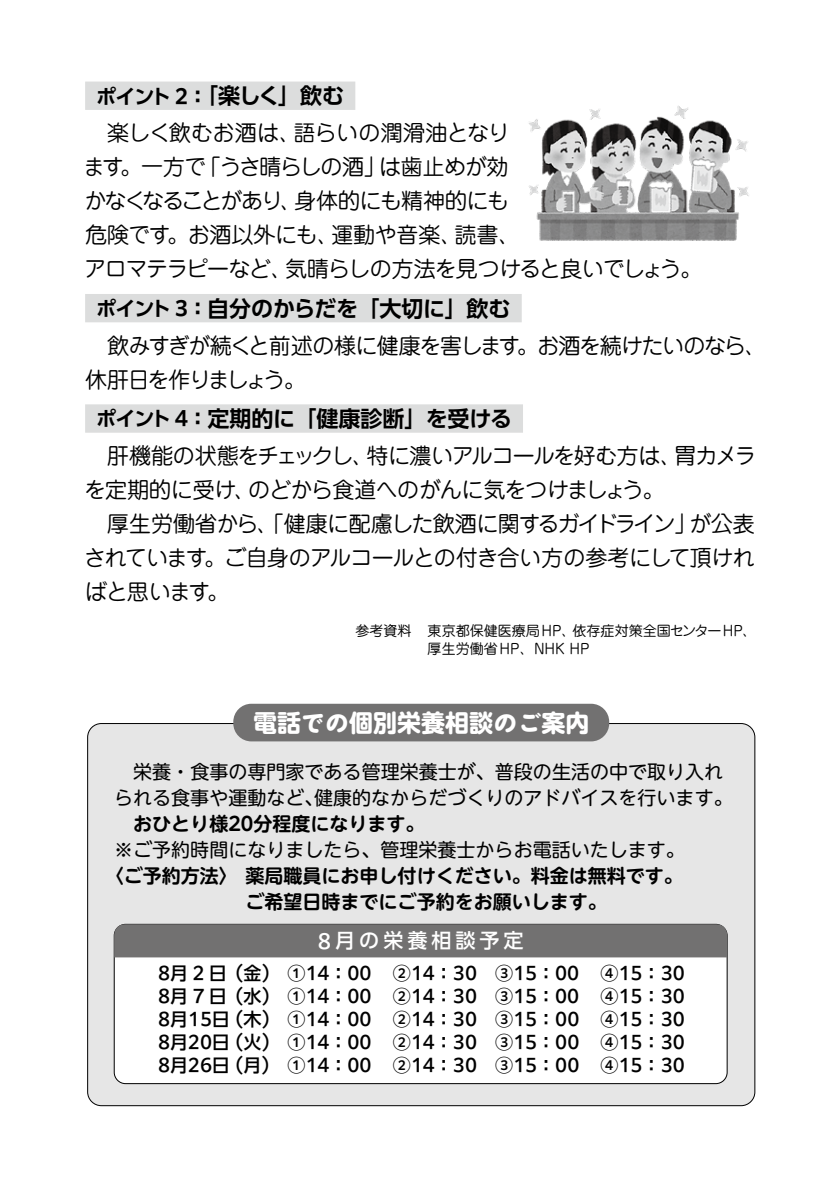
<style>
.page{position:relative;width:840px;height:1191px;background:#fff}
.page>*{position:absolute;margin:0;border:0;box-sizing:border-box;transform-origin:0 0}
.t1{font:700 24px "PUD Shin M Go Pr 6 N";color:#fff}
.t2{font:22px/34px "P Jun 201 Pro N";letter-spacing:-.045em;color:#000}
.t3{font:700 22px "PUD Shin Go Pr 6 N De";letter-spacing:-.01em;color:#000}
.t4{font:500 20px "PUD Shin Go Pr 6 N";letter-spacing:.2em;color:#fff}
.t5{font:19px/26px "PUD Shin M Go Pr 6 N";color:#000}
.t6{font:700 19px/26px "PUD Shin M Go Pr 6 N De";color:#000}
.t7{font:500 18px/23px "PUD Shin Go Pr 6 N";color:#000;text-align:justify}
.t8{font:14px/18px "P Jun 201 Pro N";color:#000}
.s1{font-size:20px}
.s2{font-family:"P Maru Antip Pro N"}
</style>
<div class="page">
<div style="left:88px;top:723px;width:666px;height:382px;background:#e6e6e6;border-radius:14px"></div>
<div style="left:114px;top:924px;width:612px;height:159px;background:#fff;border-radius:11px"></div>
<div style="left:114px;top:924px;width:612px;height:33px;background:#727171"></div>
<div style="left:233px;top:704px;width:376px;height:37px;background:#727171;border-radius:18px"></div>
<div style="left:85px;top:82px;width:270px;height:28px;background:#dcdddd"></div>
<div style="left:85px;top:294px;width:436px;height:28px;background:#dcdddd"></div>
<div style="left:85px;top:404px;width:437px;height:29px;background:#dcdddd"></div>
<img style="left:529px;top:105px;width:220px;height:136px">
<p class="t3" style="left:96px;top:84px;width:249px"><span class="s1">ポイント 2：</span>「楽しく」飲む</p>
<p class="t2" style="left:83px;top:114px;width:620px;text-indent:24px">楽しく飲むお酒は、語らいの潤滑油となり<br>ます。一方で「うさ晴らしの酒」は歯止めが効<br>かなくなることがあり、身体的にも精神的にも<br>危険です。お酒以外にも、運動や音楽、読書、<br>アロマテラピーなど、気晴らしの方法を見つけると良いでしょう。</p>
<p class="t3" style="left:96px;top:296px;width:415px"><span class="s1">ポイント 3：</span>自分のからだを「大切に」飲む</p>
<p class="t2" style="left:85px;top:327px;width:682px;text-indent:22px">飲みすぎが続くと前述の様に健康を害します。お酒を続けたいのなら、休肝日を作りましょう。</p>
<p class="t3" style="left:96px;top:407px;width:417px"><span class="s1">ポイント 4：</span>定期的に「健康診断」を受ける</p>
<p class="t2" style="left:84px;top:437px;width:672px;text-indent:23px">肝機能の状態をチェックし、特に濃いアルコールを好む方は、胃カメラを定期的に受け、のどから食道へのがんに気をつけましょう。</p>
<p class="t2" style="left:84px;top:505px;width:671px;text-align:justify;text-indent:23px">厚生労働省から、「健康に配慮した飲酒に関するガイドライン」が公表されています。ご自身のアルコールとの付き合い方の参考にして頂ければと思います。</p>
<p class="t8" style="left:427px;top:621px;width:330px;text-indent:-72px">参考資料 東京都保健医療局HP、依存症対策全国センターHP、厚生労働省HP、NHK HP</p>
<p class="t1" style="left:253px;top:701px;width:337px">電話<span class="s2">での</span>個別栄養相談<span class="s2">のご</span>案内</p>
<p class="t5" style="left:114px;top:758px;width:619px">　栄養・食事の専門家である管理栄養士が、普段の生活の中で取り入れられる食事や運動など、健康的なからだづくりのアドバイスを行います。</p>
<p class="t6" style="left:114px;top:809px;width:312px">　おひとり様20分程度になります。</p>
<p class="t5" style="left:114px;top:836px;width:572px">※ご予約時間になりましたら、管理栄養士からお電話いたします。</p>
<p class="t6" style="left:245px;top:861px;width:438px;text-indent:-141px">〈ご予約方法〉薬局職員にお申し付けください。料金は無料です。ご希望日時までにご予約をお願いします。</p>
<p class="t4" style="left:318px;top:929px;width:207px">8月の栄養相談予定</p>
<p class="t7" style="left:158px;top:962px;width:528px">8月 2 日 （金） ①14：00 ②14：30 ③15：00 ④15：30<br>8月 7 日 （水） ①14：00 ②14：30 ③15：00 ④15：30<br>8月15日 （木） ①14：00 ②14：30 ③15：00 ④15：30<br>8月20日 （火） ①14：00 ②14：30 ③15：00 ④15：30<br>8月26日 （月） ①14：00 ②14：30 ③15：00 ④15：30</p>
</div>
